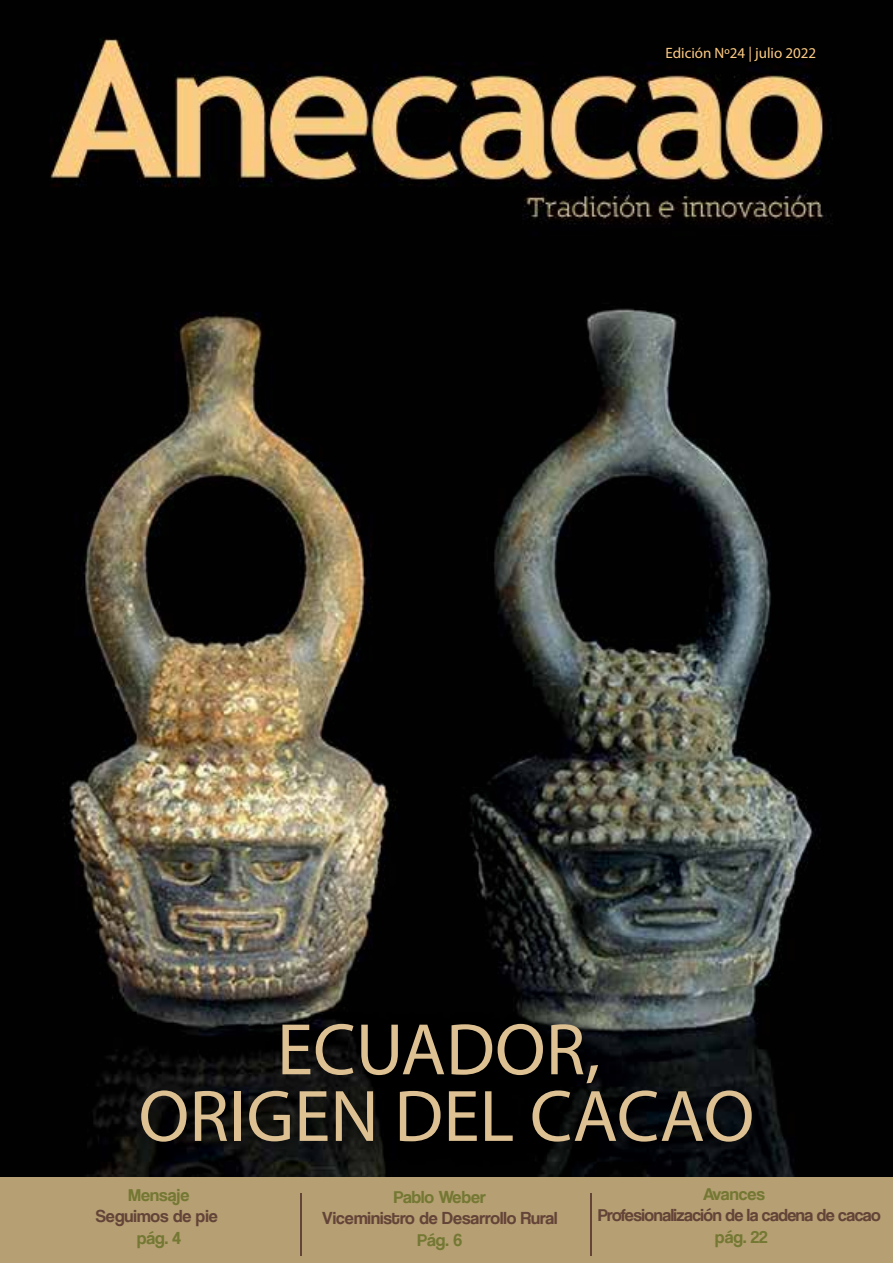
<style>
.page{position:relative;width:893px;height:1263px;background:#fff}
.page>*{position:absolute;margin:0;border:0;box-sizing:border-box;transform-origin:0 0}
.t1{font:700 73.65px/66.6px "Agenda";color:#dec192;text-align:center}
.t2{font:18px "Coolvetica Rg";letter-spacing:-.015em;color:#644438}
.t3{font:18px "Coolvetica Rg";color:#747833}
.t4{font:600 15px "Proxima Nova";color:#fdcb84}
</style>
<div class="page">
<img style="left:0;top:0;width:893px;height:1178px">
<div style="left:0;top:1178px;width:893px;height:85px;background:#b6a073"></div>
<hr style="left:301px;top:1193px;width:1px;height:62px;background:#644438">
<hr style="left:590px;top:1193px;width:2px;height:62px;background:#644438">
<img style="left:120px;top:994px;width:661px;height:184px">
<p class="t4" style="left:665px;top:43px;width:152px">Edición Nº24 | julio 2022</p>
<h1 class="t1" style="left:139px;top:1015px;width:617px">ECUADOR,<br>ORIGEN DEL CACAO</h1>
<p class="t3" style="left:129px;top:1184px;width:62px">Mensaje</p>
<p class="t2" style="left:96px;top:1205px;width:124px">Seguimos de pie</p>
<p class="t3" style="left:137px;top:1227px;width:45px">pág. 4</p>
<p class="t3" style="left:394px;top:1187px;width:94px">Pablo Weber</p>
<p class="t2" style="left:322px;top:1208px;width:237px">Viceministro de Desarrollo Rural</p>
<p class="t3" style="left:418px;top:1229px;width:46px">Pág. 6</p>
<p class="t3" style="left:703px;top:1183px;width:63px">Avances</p>
<p class="t2" style="left:598px;top:1205px;width:284px">Profesionalización de la cadena de cacao</p>
<p class="t3" style="left:715px;top:1226px;width:54px">pág. 22</p>
</div>
